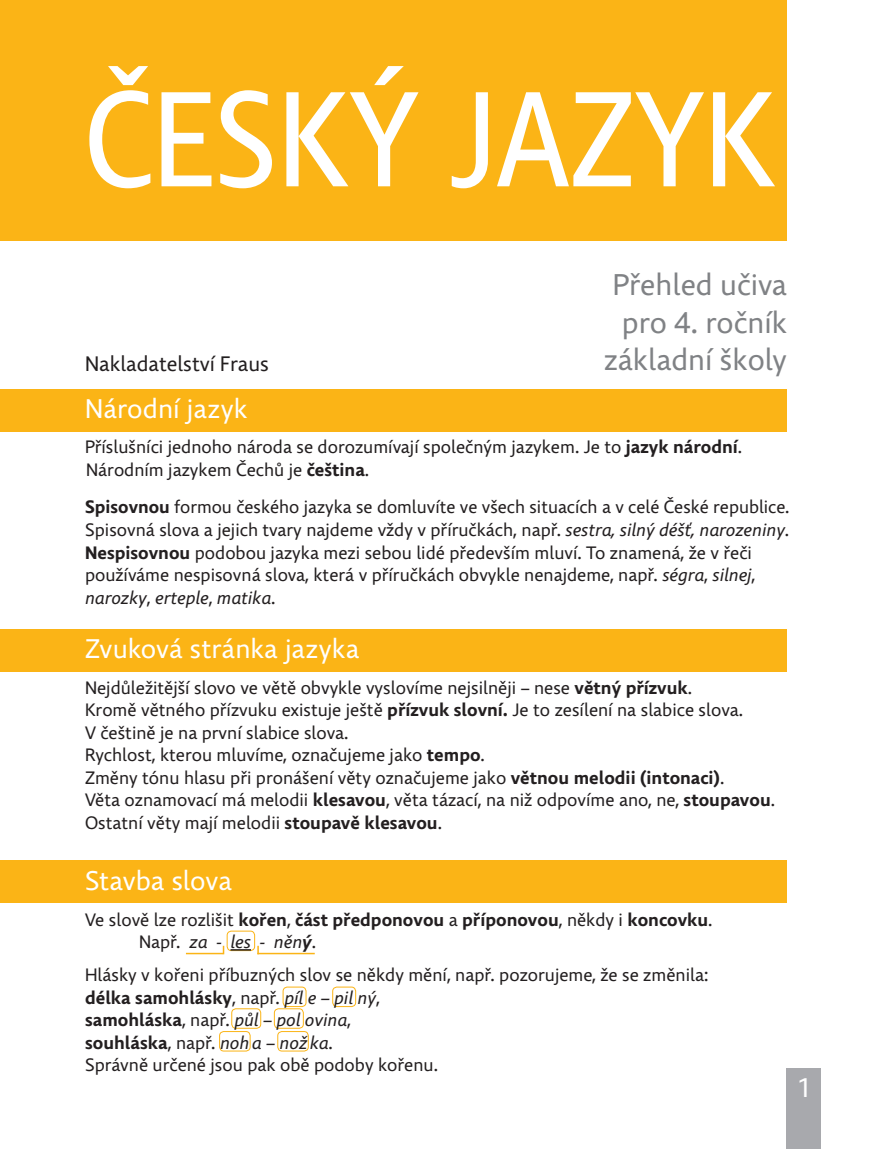
<style>
.page{position:relative;width:872px;height:1149px;background:#fff}
.page>*{position:absolute;margin:0;border:0;box-sizing:border-box;transform-origin:0 0}
.t1{font:135px "Comenia Sans Cond";letter-spacing:.01em;color:#fff}
.t2{font:30px/37.5px "Comenia Sans";color:#808285;text-align:center}
.t3{font:27px "Comenia Sans";letter-spacing:.005em;color:#fff}
.t4{font:21px "Comenia Sans";color:#231f20}
.t5{font:18px/22.5px "Comenia Sans";color:#231f20}
.t6{font:700 18px/22.5px "Comenia Sans";color:#231f20}
.s1{font-weight:700}
.s2{font-style:italic}
.s3{font-weight:400}
.s4{font-weight:400;font-style:italic}
</style>
<div class="page">
<div style="left:787px;top:1067px;width:34px;height:81px;background:#a8a9ad"></div>
<div style="left:0;top:859px;width:787px;height:43px;background:#fbb416"></div>
<div style="left:0;top:0;width:787px;height:240px;background:#fbb416"></div>
<div style="left:0;top:389px;width:787px;height:43px;background:#fbb416"></div>
<div style="left:227px;top:930px;width:28px;height:20px;border:1px solid #fbb416;border-radius:4px"></div>
<hr style="left:257px;top:952px;width:58px;height:2px;background:#fbb416">
<svg style="left:257px;top:945px;width:2px;height:9px"></svg>
<hr style="left:186px;top:952px;width:37px;height:2px;background:#fbb416">
<div style="left:283px;top:986px;width:23px;height:20px;border:1px solid #fbb416;border-radius:4px"></div>
<div style="left:231px;top:1008px;width:30px;height:20px;border:1px solid #fbb416;border-radius:4px"></div>
<div style="left:219px;top:1030px;width:31px;height:20px;border:1px solid #fbb416;border-radius:4px"></div>
<div style="left:277px;top:1030px;width:31px;height:20px;border:1px solid #fbb416;border-radius:4px"></div>
<div style="left:274px;top:1008px;width:29px;height:20px;border:1px solid #fbb416;border-radius:4px"></div>
<div style="left:332px;top:986px;width:24px;height:20px;border:1px solid #fbb416;border-radius:4px"></div>
<div style="left:0;top:629px;width:787px;height:43px;background:#fbb416"></div>
<hr style="left:230px;top:948px;width:21px;height:2px;background:#231f20">
<h1 class="t1" style="left:85px;top:53px;width:691px">ČESKÝ JAZYK</h1>
<h2 class="t2" style="left:613px;top:266px;width:176px">Přehled učiva pro 4. ročník</h2>
<p class="t4" style="left:85px;top:350px;width:185px">Nakladatelství Fraus</p>
<h2 class="t2" style="left:604px;top:341px;width:184px">základní školy</h2>
<h3 class="t3" style="left:85px;top:391px;width:164px">Národní jazyk</h3>
<p class="t5" style="left:85px;top:436px;width:658px">Příslušníci jednoho národa se dorozumívají společným jazykem. Je to <span class="s1">jazyk národní</span>.<br>Národním jazykem Čechů je <span class="s1">čeština</span>.</p>
<p class="t5" style="left:85px;top:496px;width:706px"><span class="s1">Spisovnou</span> formou českého jazyka se domluvíte ve všech situacích a v celé České republice.<br>Spisovná slova a jejich tvary najdeme vždy v příručkách, např. <span class="s2">sestra, silný déšť, narozeniny</span>.<br><span class="s1">Nespisovnou</span> podobou jazyka mezi sebou lidé především mluví. To znamená, že v řeči používáme nespisovná slova, která v příručkách obvykle nenajdeme, např. <span class="s2">ségra</span>, <span class="s2">silnej</span>, <span class="s2">narozky</span>, <span class="s2">erteple</span>, <span class="s2">matika</span>.</p>
<h3 class="t3" style="left:85px;top:631px;width:276px">Zvuková stránka jazyka</h3>
<p class="t5" style="left:85px;top:676px;width:691px">Nejdůležitější slovo ve větě obvykle vyslovíme nejsilněji – nese <span class="s1">větný přízvuk</span>.<br>Kromě větného přízvuku existuje ještě <span class="s1">přízvuk slovní.</span> Je to zesílení na slabice slova.<br>V češtině je na první slabice slova.<br>Rychlost, kterou mluvíme, označujeme jako <span class="s1">tempo</span>.<br>Změny tónu hlasu při pronášení věty označujeme jako <span class="s1">větnou melodii (intonaci)</span>.<br>Věta oznamovací má melodii <span class="s1">klesavou</span>, věta tázací, na niž odpovíme ano, ne, <span class="s1">stoupavou</span>.<br>Ostatní věty mají melodii <span class="s1">stoupavě klesavou</span>.</p>
<h3 class="t3" style="left:85px;top:863px;width:148px">Stavba slova</h3>
<p class="t6" style="left:139px;top:908px;width:575px;text-indent:-54px"><span class="s3">Ve slově lze rozlišit</span> kořen<span class="s3">,</span> část předponovou <span class="s3">a</span> příponovou<span class="s3">, někdy i</span> koncovku<span class="s3">.<br>Např.</span> <span class="s4">za - les - něn</span><span class="s2">ý</span><span class="s3">.</span></p>
<p class="t5" style="left:85px;top:963px;width:625px">Hlásky v kořeni příbuzných slov se někdy mění, např. pozorujeme, že se změnila: <span class="s1">délka samohlásky</span>, např. <span class="s2">píl e – pil ný</span>,<br><span class="s1">samohláska</span>, např. <span class="s2">půl – pol ovina</span>,<br><span class="s1">souhláska</span>, např. <span class="s2">noh a – nož ka</span>.<br>Správně určené jsou pak obě podoby kořenu.</p>
<h3 class="t3" style="left:799px;top:1069px;width:11px">1</h3>
</div>
